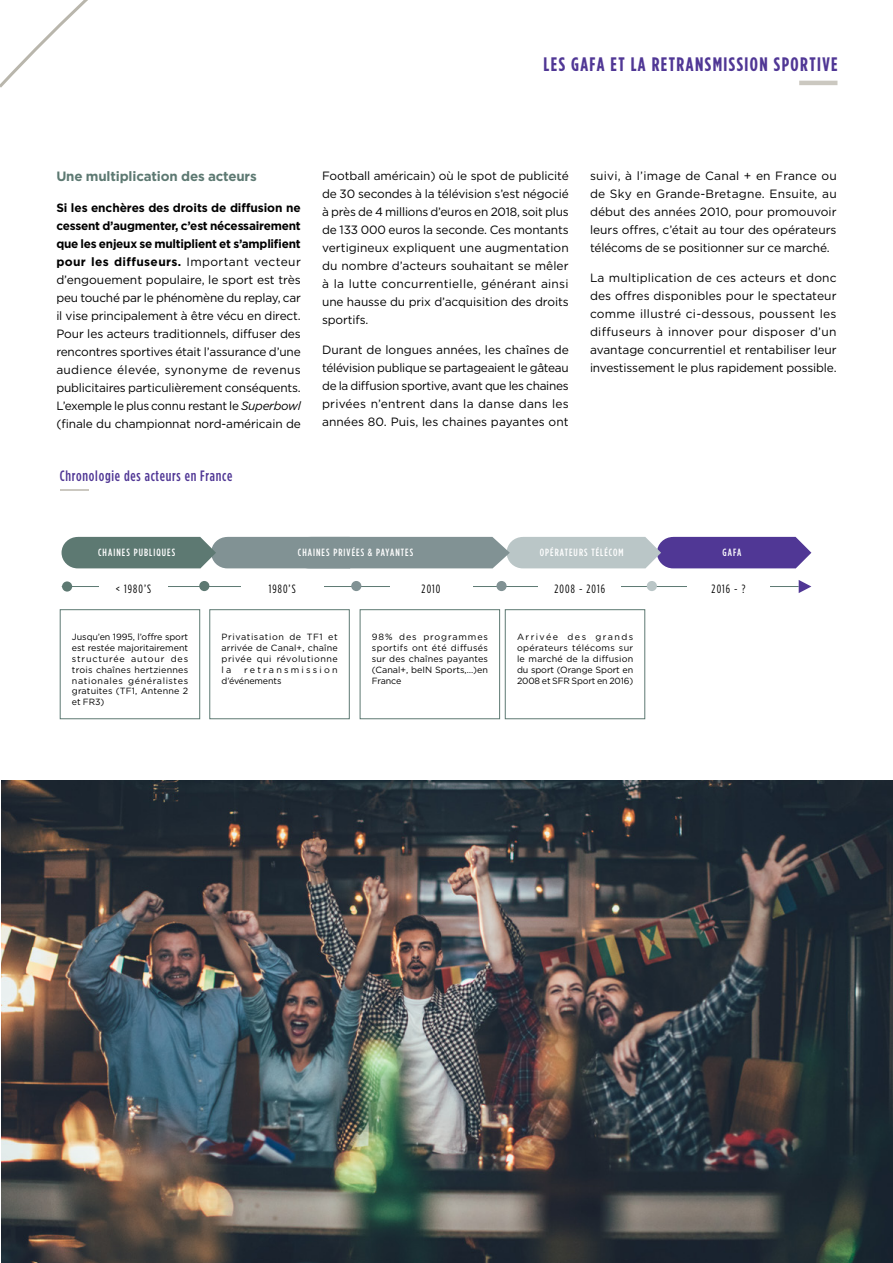
<style>
.page{position:relative;width:893px;height:1263px;background:#fff}
.page>*{position:absolute;margin:0;border:0;box-sizing:border-box;transform-origin:0 0}
.t1{font:700 19.5px "Gotham Condensed";letter-spacing:.075em;color:#503795}
.t2{font:500 15px "Gotham Condensed";letter-spacing:.05em;color:#503795}
.t3{font:700 13.5px "Gotham";letter-spacing:-.01em;color:#5d7972}
.t4{font:12px/18px "Gotham";letter-spacing:-.01em;color:#000;text-align:justify}
.t5{font:12px "Gotham Condensed";letter-spacing:.09em;color:#000}
.t6{font:500 10.5px "Gotham Condensed";letter-spacing:.1em;color:#fff}
.t7{font:9px/10.8px "Gotham";letter-spacing:.015em;color:#000;text-align:justify}
.t8{font:9px/10.8px "Gotham";letter-spacing:.23em;color:#000}
.s1{font-weight:700}
.s2{font-style:italic}
</style>
<div class="page">
<div style="left:60px;top:609px;width:140px;height:110px;border:1px solid #5d7972"></div>
<div style="left:210px;top:609px;width:139px;height:110px;border:1px solid #5d7972"></div>
<div style="left:505px;top:609px;width:140px;height:110px;border:1px solid #5d7972"></div>
<div style="left:360px;top:609px;width:140px;height:110px;border:1px solid #5d7972"></div>
<svg style="left:0;top:0;width:88px;height:88px"></svg>
<hr style="left:799px;top:81px;width:38px;height:4px;background:#cbc8c0">
<hr style="left:60px;top:489px;width:28px;height:2px;background:#cbc8c0">
<hr style="left:62px;top:586px;width:737px;height:1px;background:#5d7972">
<div style="left:62px;top:581px;width:10px;height:11px;background:#5d7972;border-radius:50%"></div>
<div style="left:199px;top:581px;width:10px;height:10px;background:#5d7972;border-radius:50%"></div>
<div style="left:351px;top:581px;width:10px;height:10px;background:#819294;border-radius:50%"></div>
<div style="left:496px;top:581px;width:11px;height:10px;background:#819294;border-radius:50%"></div>
<div style="left:647px;top:581px;width:10px;height:10px;background:#bac6c7;border-radius:50%"></div>
<div style="left:99px;top:576px;width:69px;height:24px;background:#fff"></div>
<div style="left:241px;top:576px;width:82px;height:24px;background:#fff"></div>
<div style="left:539px;top:576px;width:82px;height:24px;background:#fff"></div>
<div style="left:390px;top:576px;width:82px;height:24px;background:#fff"></div>
<div style="left:687px;top:576px;width:83px;height:24px;background:#fff"></div>
<svg style="left:799px;top:580px;width:12px;height:13px"></svg>
<svg style="left:62px;top:537px;width:749px;height:32px;background:#848ba0"></svg>
<div style="left:245px;top:541px;width:213px;height:20px;background:#819294"></div>
<img style="left:1px;top:780px;width:892px;height:483px">
<h1 class="t1" style="left:543px;top:53px;width:296px">LES GAFA ET LA RETRANSMISSION SPORTIVE</h1>
<p class="t3" style="left:56px;top:167px;width:202px">Une multiplication des acteurs</p>
<p class="t4" style="left:56px;top:198px;width:246px"><span class="s1">Si les enchères des droits de diffusion ne cessent d’augmenter, c’est nécessairement que les enjeux se multiplient et s’amplifient pour les diffuseurs.</span> Important vecteur d’engouement populaire, le sport est très peu touché par le phénomène du replay, car il vise principalement à être vécu en direct.<br>Pour les acteurs traditionnels, diffuser des rencontres sportives était l’assurance d’une audience élevée, synonyme de revenus publicitaires particulièrement conséquents.<br>L’exemple le plus connu restant le <span class="s2">Superbowl </span>(finale du championnat nord-américain de</p>
<p class="t2" style="left:60px;top:467px;width:174px">Chronologie des acteurs en France</p>
<p class="t4" style="left:322px;top:166px;width:248px">Football américain) où le spot de publicité de 30 secondes à la télévision s’est négocié à près de 4 millions d’euros en 2018, soit plus de 133 000 euros la seconde. Ces montants vertigineux expliquent une augmentation du nombre d’acteurs souhaitant se mêler à la lutte concurrentielle, générant ainsi une hausse du prix d’acquisition des droits sportifs.</p>
<p class="t4" style="left:322px;top:341px;width:248px">Durant de longues années, les chaînes de télévision publique se partageaient le gâteau de la diffusion sportive, avant que les chaines privées n’entrent dans la danse dans les années 80. Puis, les chaines payantes ont</p>
<p class="t4" style="left:590px;top:166px;width:248px">suivi, à l’image de Canal + en France ou de Sky en Grande-Bretagne. Ensuite, au début des années 2010, pour promouvoir leurs offres, c’était au tour des opérateurs télécoms de se positionner sur ce marché.</p>
<p class="t4" style="left:590px;top:269px;width:248px">La multiplication de ces acteurs et donc des offres disponibles pour le spectateur comme illustré ci-dessous, poussent les diffuseurs à innover pour disposer d’un avantage concurrentiel et rentabiliser leur investissement le plus rapidement possible.</p>
<p class="t6" style="left:98px;top:546px;width:79px">CHAINES PUBLIQUES</p>
<p class="t6" style="left:298px;top:546px;width:117px">CHAINES PRIVÉES &amp; PAYANTES</p>
<p class="t6" style="left:540px;top:546px;width:85px">OPÉRATEURS TÉLÉCOM</p>
<p class="t6" style="left:723px;top:546px;width:20px">GAFA</p>
<p class="t5" style="left:116px;top:582px;width:37px">&lt; 1980’S</p>
<p class="t5" style="left:269px;top:582px;width:28px">1980’S</p>
<p class="t5" style="left:422px;top:582px;width:20px">2010</p>
<p class="t5" style="left:554px;top:582px;width:52px">2008 - 2016</p>
<p class="t5" style="left:712px;top:582px;width:35px">2016 - ?</p>
<p class="t7" style="left:72px;top:632px;width:118px">Jusqu’en 1995, l’offre sport est restée majoritairement structurée autour des trois chaînes hertziennes nationales généralistes gratuites (TF1, Antenne 2 et FR3)</p>
<p class="t7" style="left:222px;top:632px;width:118px">Privatisation de TF1 et arrivée de Canal+, chaîne privée qui révolutionne la</p>
<p class="t8" style="left:222px;top:664px;width:118px;text-indent:23px">retransmission d’événements</p>
<p class="t7" style="left:372px;top:632px;width:118px">98% des programmes sportifs ont été diffusés sur des chaînes payantes (Canal+, beIN Sports,…)en France</p>
<p class="t7" style="left:517px;top:632px;width:118px">Arrivée des grands opérateurs télécoms sur le marché de la diffusion du sport (Orange Sport en 2008 et SFR Sport en 2016)</p>
</div>
